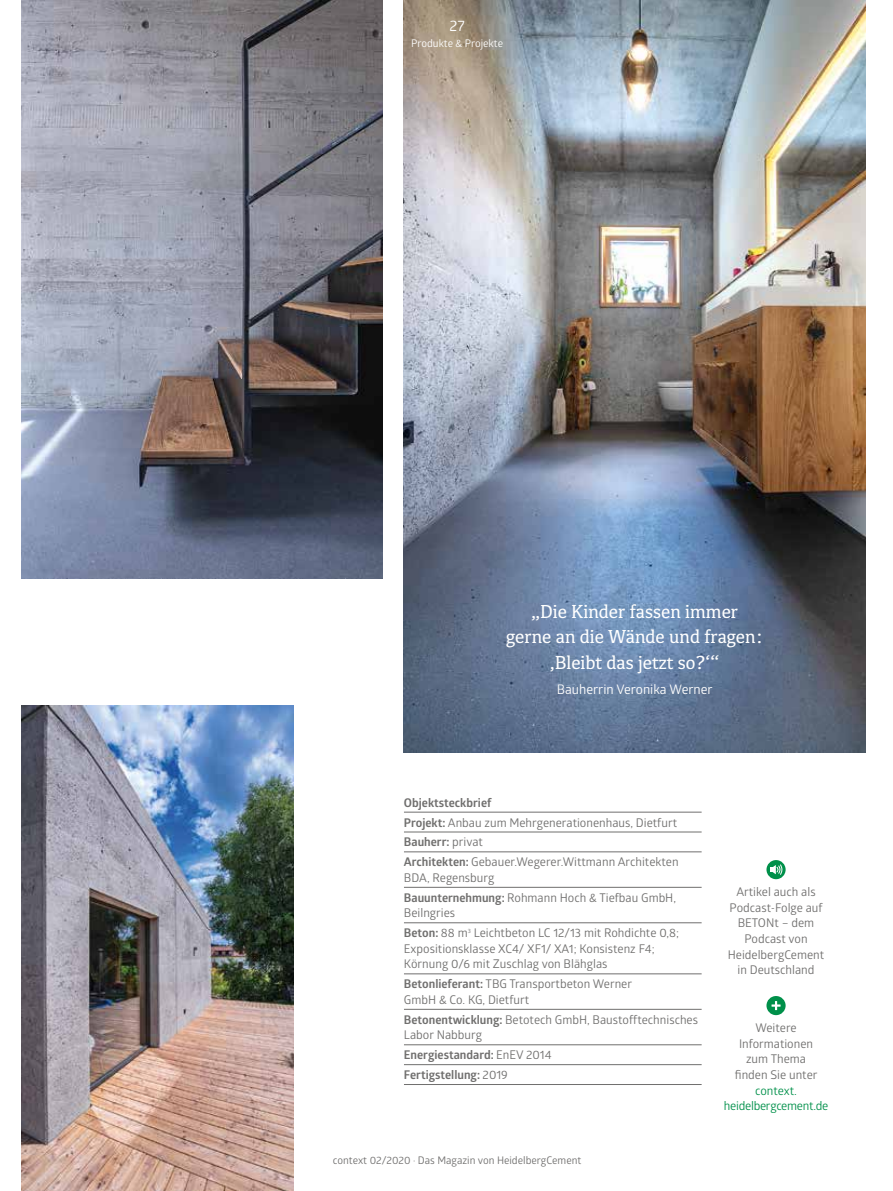
<style>
.page{position:relative;width:893px;height:1191px;background:#fff}
.page>*{position:absolute;margin:0;border:0;box-sizing:border-box;transform-origin:0 0}
.t1{font:19.5px/25.5px "Kefa II Pro";color:#fff;text-align:center}
.t2{font:15px "Glober";color:#fff}
.t3{font:13.2px "Glober";color:#fff}
.t4{font:12px/15.6px "Glober";color:#706f6e}
.t5{font:700 12px/19.8px "Glober";color:#706f6e}
.t6{font:12px/15.6px "Glober";letter-spacing:-.02em;color:#00904a;text-align:center}
.t7{font:10.5px "Glober";color:#706f6e}
.t8{font:10.5px "Glober";color:#fff}
.s1{font-weight:700}
.s2{font-weight:400}
</style>
<div class="page">
<img style="left:21px;top:0;width:362px;height:578px">
<img style="left:404px;top:0;width:461px;height:753px">
<hr style="left:404px;top:811px;width:298px;height:1px;background:#706f6e">
<hr style="left:404px;top:831px;width:298px;height:1px;background:#706f6e">
<hr style="left:404px;top:851px;width:298px;height:1px;background:#706f6e">
<hr style="left:404px;top:887px;width:298px;height:1px;background:#706f6e">
<hr style="left:404px;top:922px;width:298px;height:1px;background:#706f6e">
<hr style="left:404px;top:973px;width:298px;height:1px;background:#706f6e">
<hr style="left:404px;top:1009px;width:298px;height:1px;background:#706f6e">
<hr style="left:404px;top:1044px;width:298px;height:1px;background:#706f6e">
<hr style="left:404px;top:1064px;width:298px;height:1px;background:#706f6e">
<hr style="left:404px;top:1084px;width:298px;height:1px;background:#706f6e">
<img style="left:21px;top:705px;width:272px;height:486px">
<div style="left:766px;top:996px;width:20px;height:19px;background:#00904a;border-radius:50%"></div>
<svg style="left:771px;top:1001px;width:10px;height:9px"></svg>
<svg style="left:766px;top:860px;width:20px;height:19px"></svg>
<svg style="left:770px;top:864px;width:13px;height:11px"></svg>
<p class="t2" style="left:449px;top:15px;width:17px">27</p>
<p class="t8" style="left:411px;top:36px;width:93px">Produkte &amp; Projekte</p>
<h1 class="t1" style="left:506px;top:598px;width:258px">„Die Kinder fassen immer gerne an die Wände und fragen: ‚Bleibt das jetzt so?‘“</h1>
<p class="t3" style="left:557px;top:680px;width:157px">Bauherrin Veronika Werner</p>
<p class="t4" style="left:404px;top:792px;width:276px;line-height:19.8px"><span class="s1">Objektsteckbrief<br>Projekt:</span> Anbau zum Mehrgenerationenhaus, Dietfurt <span class="s1">Bauherr:</span> privat<br><span class="s1">Architekten:</span> Gebauer.Wegerer.Wittmann Architekten</p>
<p class="t4" style="left:404px;top:867px;width:274px;line-height:19.8px">BDA, Regensburg<br><span class="s1">Bauunternehmung:</span> Rohmann Hoch &amp; Tiefbau GmbH,</p>
<p class="t4" style="left:404px;top:902px;width:277px;line-height:19.8px">Beilngries<br><span class="s1">Beton:</span> 88 m<sup>3</sup> Leichtbeton LC 12/13 mit Rohdichte 0,8;</p>
<p class="t4" style="left:404px;top:940px;width:252px">Expositionsklasse XC4/ XF1/ XA1; Konsistenz F4;<br>Körnung 0/6 mit Zuschlag von Blähglas</p>
<p class="t4" style="left:404px;top:975px;width:230px"><span class="s1">Betonlieferant:</span> TBG Transportbeton Werner<br>GmbH &amp; Co. KG, Dietfurt</p>
<p class="t4" style="left:404px;top:1011px;width:296px"><span class="s1">Betonentwicklung:</span> Betotech GmbH, Baustofftechnisches<br>Labor Nabburg</p>
<p class="t5" style="left:404px;top:1044px;width:149px">Energiestandard: <span class="s2">EnEV 2014<br></span>Fertigstellung: <span class="s2">2019</span></p>
<p class="t7" style="left:333px;top:1153px;width:250px">context 02/2020 · Das Magazin von HeidelbergCement</p>
<p class="t4" style="left:728px;top:883px;width:98px;text-align:center">Artikel auch als<br>Podcast-Folge auf<br>BETONt – dem<br>Podcast von<br>HeidelbergCement in Deutschland</p>
<p class="t4" style="left:735px;top:1019px;width:84px;text-align:center">Weitere<br>Informationen zum Thema finden Sie unter</p>
<p class="t6" style="left:724px;top:1082px;width:106px">context. heidelbergcement.de</p>
</div>
